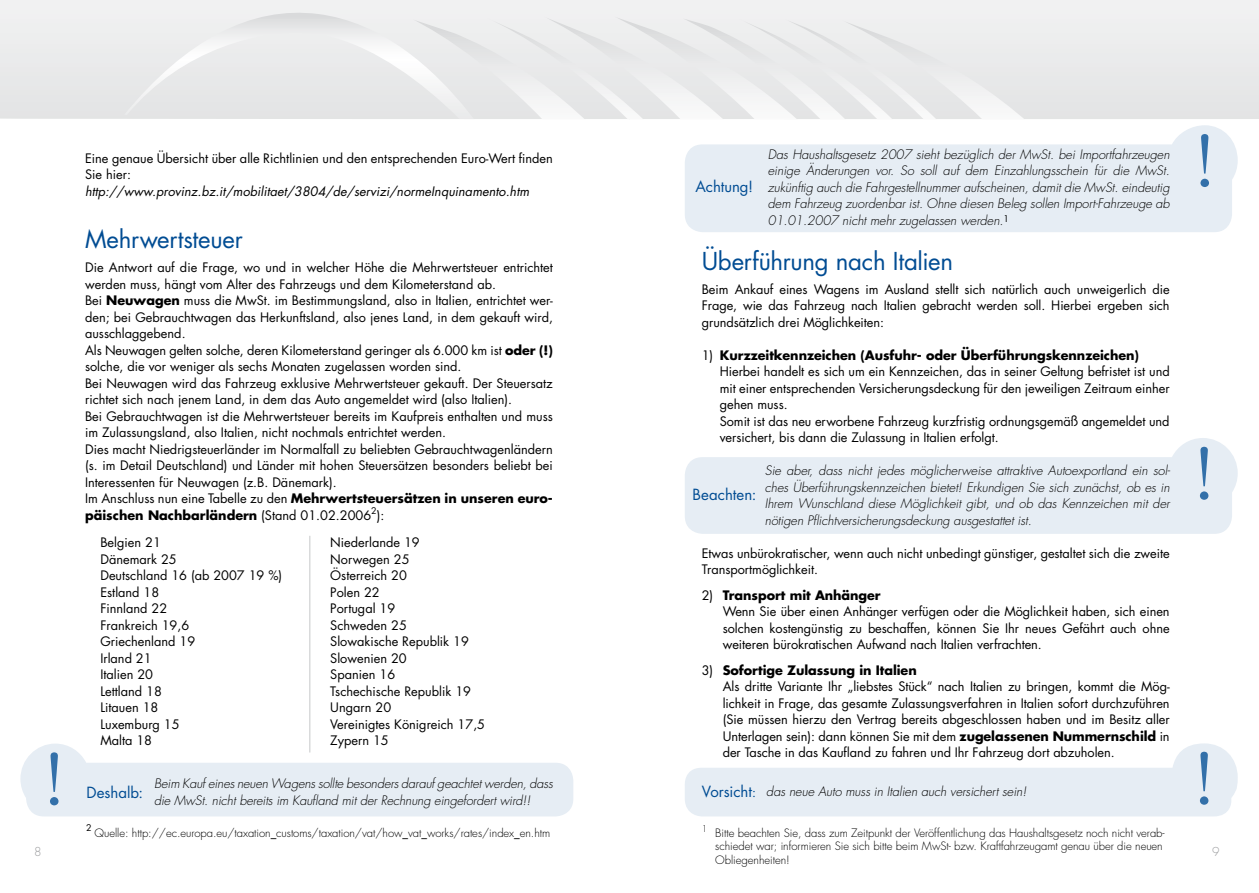
<style>
.page{position:relative;width:1259px;height:893px;background:#fff}
.page>*{position:absolute;margin:0;border:0;box-sizing:border-box;transform-origin:0 0}
.t1{font:24px "Futura";letter-spacing:-.01em;color:#004c93}
.t2{font:15px "Futura";color:#004c93}
.t3{font:12.75px/16.5px "Futura";color:#000}
.t4{font:italic 300 12.75px/16.5px "Futura";letter-spacing:-.005em;color:#000;text-align:justify}
.t5{font:italic 12.75px "Futura";color:#000}
.t6{font:300 11.25px/13.5px "Futura";letter-spacing:-.005em;color:#000}
.t7{font:9px "Futura";color:#000}
.s1{font-weight:700}
.s2{font-size:12.75px}
</style>
<div class="page">
<svg style="left:0;top:0;width:629px;height:119px"></svg>
<svg style="left:124px;top:6px;width:402px;height:113px"></svg>
<svg style="left:629px;top:0;width:630px;height:119px"></svg>
<svg style="left:413px;top:17px;width:821px;height:102px"></svg>
<svg style="left:20px;top:744px;width:553px;height:72px"></svg>
<svg style="left:685px;top:125px;width:552px;height:107px;fill:#e6edf4"></svg>
<svg style="left:1200px;top:134px;width:9px;height:53px"></svg>
<svg style="left:685px;top:743px;width:552px;height:73px"></svg>
<svg style="left:685px;top:438px;width:552px;height:96px;fill:#e6edf4"></svg>
<svg style="left:1200px;top:447px;width:8px;height:53px"></svg>
<hr style="left:309px;top:536px;width:1px;height:216px;background:#d9dadb">
<p class="t4" style="left:768px;top:146px;width:403px">Das Haushaltsgesetz 2007 sieht bezüglich der MwSt. bei Importfahrzeugen einige Änderungen vor. So soll auf dem Einzahlungsschein für die MwSt. zukünftig auch die Fahrgestellnummer aufscheinen, damit die MwSt. eindeutig dem Fahrzeug zuordenbar ist. Ohne diesen Beleg sollen Import-Fahrzeuge ab 01.01.2007 nicht mehr zugelassen werden.<sup>1</sup></p>
<h1 class="t1" style="left:702px;top:244px;width:253px">Überführung nach Italien</h1>
<p class="t3" style="left:702px;top:281px;width:469px;text-align:justify">Beim Ankauf eines Wagens im Ausland stellt sich natürlich auch unweigerlich die Frage, wie das Fahrzeug nach Italien gebracht werden soll. Hierbei ergeben sich grundsätzlich drei Möglichkeiten:</p>
<p class="t3" style="left:720px;top:347px;width:451px;text-indent:-18px">1) <span class="s1">Kurzzeitkennzeichen (Ausfuhr- oder Überführungskennzeichen)<br></span>Hierbei handelt es sich um ein Kennzeichen, das in seiner Geltung befristet ist und mit einer entsprechenden Versicherungsdeckung für den jeweiligen Zeitraum einher gehen muss.<br>Somit ist das neu erworbene Fahrzeug kurzfristig ordnungsgemäß angemeldet und versichert, bis dann die Zulassung in Italien erfolgt.</p>
<p class="t4" style="left:765px;top:462px;width:407px">Sie aber, dass nicht jedes möglicherweise attraktive Autoexportland ein sol&shy;ches Überführungskennzeichen bietet! Erkundigen Sie sich zunächst, ob es in Ihrem Wunschland diese Möglichkeit gibt, und ob das Kennzeichen mit der nötigen Pflichtversicherungsdeckung ausgestattet ist.</p>
<p class="t3" style="left:702px;top:545px;width:469px">Etwas unbürokratischer, wenn auch nicht unbedingt günstiger, gestaltet sich die zweite<br>Transportmöglichkeit.</p>
<p class="t3" style="left:723px;top:587px;width:448px;text-indent:-21px">2) <span class="s1">Transport mit Anhänger<br></span>Wenn Sie über einen Anhänger verfügen oder die Möglichkeit haben, sich einen solchen kostengünstig zu beschaffen, können Sie Ihr neues Gefährt auch ohne weiteren bürokratischen Aufwand nach Italien verfrachten.</p>
<p class="t3" style="left:723px;top:662px;width:448px;text-indent:-21px">3) <span class="s1">Sofortige Zulassung in Italien<br></span>Als dritte Variante Ihr „liebstes Stück“ nach Italien zu bringen, kommt die Mög&shy;lichkeit in Frage, das gesamte Zulassungsverfahren in Italien sofort durchzuführen (Sie müssen hierzu den Vertrag bereits abgeschlossen haben und im Besitz aller Unterlagen sein): dann können Sie mit dem <span class="s1">zugelassenen Nummernschild</span> in der Tasche in das Kaufland zu fahren und Ihr Fahrzeug dort abzuholen.</p>
<p class="t4" style="left:766px;top:783px;width:262px">das neue Auto muss in Italien auch versichert sein!</p>
<p class="t3" style="left:85px;top:149px;width:469px">Eine genaue Übersicht über alle Richtlinien und den entsprechenden Euro-Wert finden<br>Sie hier:</p>
<p class="t5" style="left:85px;top:182px;width:446px">http://www.provinz.bz.it/mobilitaet/3804/de/servizi/normeInquinamento.htm</p>
<h1 class="t1" style="left:85px;top:223px;width:159px">Mehrwertsteuer</h1>
<p class="t3" style="left:85px;top:259px;width:469px">Die Antwort auf die Frage, wo und in welcher Höhe die Mehrwertsteuer entrichtet werden muss, hängt vom Alter des Fahrzeugs und dem Kilometerstand ab.<br>Bei <span class="s1">Neuwagen</span> muss die MwSt. im Bestimmungsland, also in Italien, entrichtet wer&shy;den; bei Gebrauchtwagen das Herkunftsland, also jenes Land, in dem gekauft wird, ausschlaggebend.<br>Als Neuwagen gelten solche, deren Kilometerstand geringer als 6.000 km ist <span class="s1">oder (!) </span>solche, die vor weniger als sechs Monaten zugelassen worden sind.<br>Bei Neuwagen wird das Fahrzeug exklusive Mehrwertsteuer gekauft. Der Steuersatz richtet sich nach jenem Land, in dem das Auto angemeldet wird (also Italien).<br>Bei Gebrauchtwagen ist die Mehrwertsteuer bereits im Kaufpreis enthalten und muss im Zulassungsland, also Italien, nicht nochmals entrichtet werden.<br>Dies macht Niedrigsteuerländer im Normalfall zu beliebten Gebrauchtwagenländern (s. im Detail Deutschland) und Länder mit hohen Steuersätzen besonders beliebt bei Interessenten für Neuwagen (z.B. Dänemark).<br>Im Anschluss nun eine Tabelle zu den <span class="s1">Mehrwertsteuersätzen in unseren euro&shy;päischen Nachbarländern</span> (Stand 01.02.2006 ):</p>
<p class="t2" style="left:695px;top:176px;width:59px">Achtung!</p>
<p class="t2" style="left:692px;top:484px;width:65px">Beachten:</p>
<p class="t7" style="left:371px;top:504px;width:7px">2</p>
<p class="t3" style="left:100px;top:534px;width:183px">Belgien 21<br>Dänemark 25<br>Deutschland 16 (ab 2007 19 %)<br>Estland 18<br>Finnland 22<br>Frankreich 19,6<br>Griechenland 19<br>Irland 21<br>Italien 20<br>Lettland 18<br>Litauen 18<br>Luxemburg 15<br>Malta 18</p>
<p class="t3" style="left:330px;top:534px;width:156px">Niederlande 19<br>Norwegen 25<br>Österreich 20<br>Polen 22<br>Portugal 19<br>Schweden 25<br>Slowakische Republik 19<br>Slowenien 20<br>Spanien 16<br>Tschechische Republik 19<br>Ungarn 20<br>Vereinigtes Königreich 17,5<br>Zypern 15</p>
<p class="t4" style="left:154px;top:775px;width:400px">Beim Kauf eines neuen Wagens sollte besonders darauf geachtet werden, dass die MwSt. nicht bereits im Kaufland mit der Rechnung eingefordert wird!!</p>
<p class="t2" style="left:86px;top:782px;width:58px">Deshalb:</p>
<p class="t2" style="left:702px;top:781px;width:56px">Vorsicht<span class="s2">:</span></p>
<p class="t7" style="left:86px;top:821px;width:7px">2</p>
<p class="t6" style="left:95px;top:826px;width:457px">Quelle: http://ec.europa.eu/taxation_customs/taxation/vat/how_vat_works/rates/index_en.htm</p>
<p class="t6" style="left:715px;top:826px;width:451px;text-indent:-14px"><sup>1</sup> Bitte beachten Sie, dass zum Zeitpunkt der Veröffentlichung das Haushaltsgesetz noch nicht verab&shy;schiedet war; informieren Sie sich bitte beim MwSt- bzw. Kraftfahrzeugamt genau über die neuen<br>Obliegenheiten!</p>
</div>
